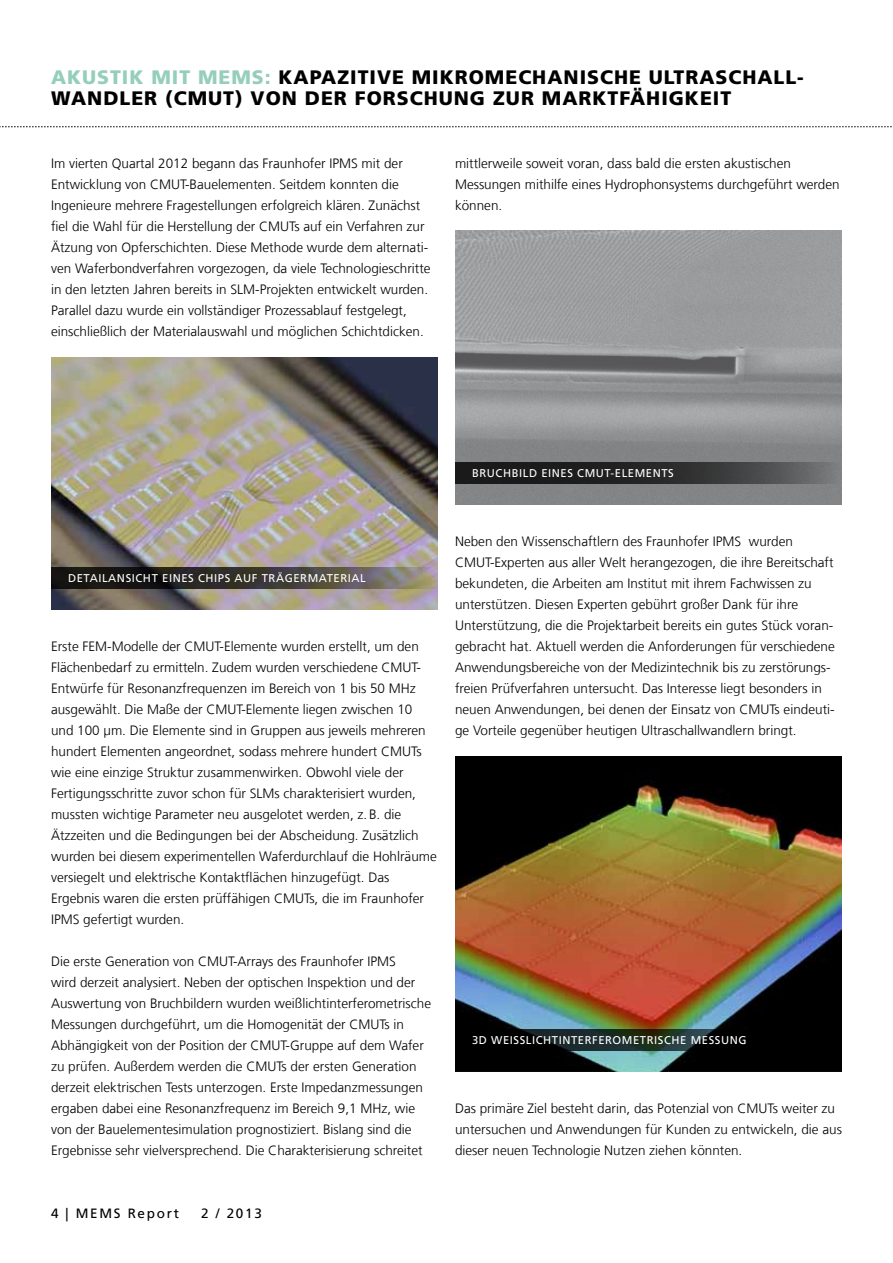
<style>
.page{position:relative;width:893px;height:1263px;background:#fff}
.page>*{position:absolute;margin:0;border:0;box-sizing:border-box;transform-origin:0 0}
.Überschrift_1{font:900 19.5px/21px "Frutiger LT Com";letter-spacing:.05em;color:#000}
.Text{font:300 13.5px/21px "Frutiger LT Com";color:#000}
.t1{font:13.5px "Frutiger LT Com";letter-spacing:.125em;color:#000}
.t2{font:11.25px "Frutiger LT Com";letter-spacing:.05em;color:#fff}
.s1{color:#95ceba}
</style>
<div class="page">
<svg style="left:0;top:126px;width:892px;height:1px"></svg>
<img style="left:455px;top:231px;width:387px;height:273px">
<img style="left:455px;top:756px;width:387px;height:315px">
<svg style="left:455px;top:1029px;width:387px;height:21px;background:#0c1311"></svg>
<svg style="left:455px;top:462px;width:387px;height:21px;background:#333334"></svg>
<img style="left:51px;top:357px;width:387px;height:252px">
<svg style="left:51px;top:567px;width:387px;height:21px;background:#413d38"></svg>
<p class="Überschrift_1" style="left:51px;top:67px;width:754px"><span class="s1">AKUSTIK MIT MEMS:</span> KAPAZITIVE MIKROMECHANISCHE ULTRASCHALL-<br>WANDLER (CMUT) VON DER FORSCHUNG ZUR MARKTFÄHIGKEIT</p>
<p class="Text" style="left:51px;top:153px;width:381px">Im vierten Quartal 2012 begann das Fraunhofer IPMS mit der Entwicklung von CMUT-Bauelementen. Seitdem konnten die Ingenieure mehrere Fragestellungen erfolgreich klären. Zunächst fiel die Wahl für die Herstellung der CMUTs auf ein Verfahren zur Ätzung von Opferschichten. Diese Methode wurde dem alternati&shy;ven Waferbondverfahren vorgezogen, da viele Technologieschritte in den letzten Jahren bereits in SLM-Projekten entwickelt wurden.<br>Parallel dazu wurde ein vollständiger Prozessablauf festgelegt, einschließlich der Materialauswahl und möglichen Schichtdicken.</p>
<p class="Text" style="left:455px;top:153px;width:386px">mittlerweile soweit voran, dass bald die ersten akustischen<br>Messungen mithilfe eines Hydrophonsystems durchgeführt werden können.</p>
<p class="t2" style="left:472px;top:466px;width:203px">BRUCHBILD EINES CMUT-ELEMENTS</p>
<p class="t2" style="left:68px;top:571px;width:299px">DETAILANSICHT EINES CHIPS AUF TRÄGERMATERIAL</p>
<p class="Text" style="left:51px;top:636px;width:387px">Erste FEM-Modelle der CMUT-Elemente wurden erstellt, um den Flächenbedarf zu ermitteln. Zudem wurden verschiedene CMUT-Entwürfe für Resonanzfrequenzen im Bereich von 1 bis 50 MHz ausgewählt. Die Maße der CMUT-Elemente liegen zwischen 10 und 100 µm. Die Elemente sind in Gruppen aus jeweils mehreren hundert Elementen angeordnet, sodass mehrere hundert CMUTs wie eine einzige Struktur zusammenwirken. Obwohl viele der Fertigungsschritte zuvor schon für SLMs charakterisiert wurden, mussten wichtige Parameter neu ausgelotet werden, z.B. die Ätzzeiten und die Bedingungen bei der Abscheidung. Zusätzlich wurden bei diesem experimentellen Waferdurchlauf die Hohlräume versiegelt und elektrische Kontaktflächen hinzugefügt. Das Ergebnis waren die ersten prüffähigen CMUTs, die im Fraunhofer IPMS gefertigt wurden.</p>
<p class="Text" style="left:51px;top:951px;width:382px">Die erste Generation von CMUT-Arrays des Fraunhofer IPMS<br>wird derzeit analysiert. Neben der optischen Inspektion und der Auswertung von Bruchbildern wurden weißlichtinterferometrische Messungen durchgeführt, um die Homogenität der CMUTs in Abhängigkeit von der Position der CMUT-Gruppe auf dem Wafer zu prüfen. Außerdem werden die CMUTs der ersten Generation derzeit elektrischen Tests unterzogen. Erste Impedanzmessungen ergaben dabei eine Resonanzfrequenz im Bereich 9,1 MHz, wie von der Bauelementesimulation prognostiziert. Bislang sind die Ergebnisse sehr vielversprechend. Die Charakterisierung schreitet</p>
<p class="Text" style="left:455px;top:531px;width:381px">Neben den Wissenschaftlern des Fraunhofer IPMS wurden CMUT-Experten aus aller Welt herangezogen, die ihre Bereitschaft bekundeten, die Arbeiten am Institut mit ihrem Fachwissen zu unterstützen. Diesen Experten gebührt großer Dank für ihre Unterstützung, die die Projektarbeit bereits ein gutes Stück voran&shy;gebracht hat. Aktuell werden die Anforderungen für verschiedene Anwendungsbereiche von der Medizintechnik bis zu zerstörungs&shy;freien Prüfverfahren untersucht. Das Interesse liegt besonders in neuen Anwendungen, bei denen der Einsatz von CMUTs eindeuti&shy;ge Vorteile gegenüber heutigen Ultraschallwandlern bringt.</p>
<p class="t2" style="left:472px;top:1033px;width:276px">3D WEISSLICHTINTERFEROMETRISCHE MESSUNG</p>
<p class="Text" style="left:455px;top:1098px;width:388px">Das primäre Ziel besteht darin, das Potenzial von CMUTs weiter zu untersuchen und Anwendungen für Kunden zu entwickeln, die aus dieser neuen Technologie Nutzen ziehen könnten.</p>
<p class="t1" style="left:51px;top:1205px;width:129px">4 | MEMS Report</p>
<p class="t1" style="left:201px;top:1205px;width:62px">2 / 2013</p>
</div>
